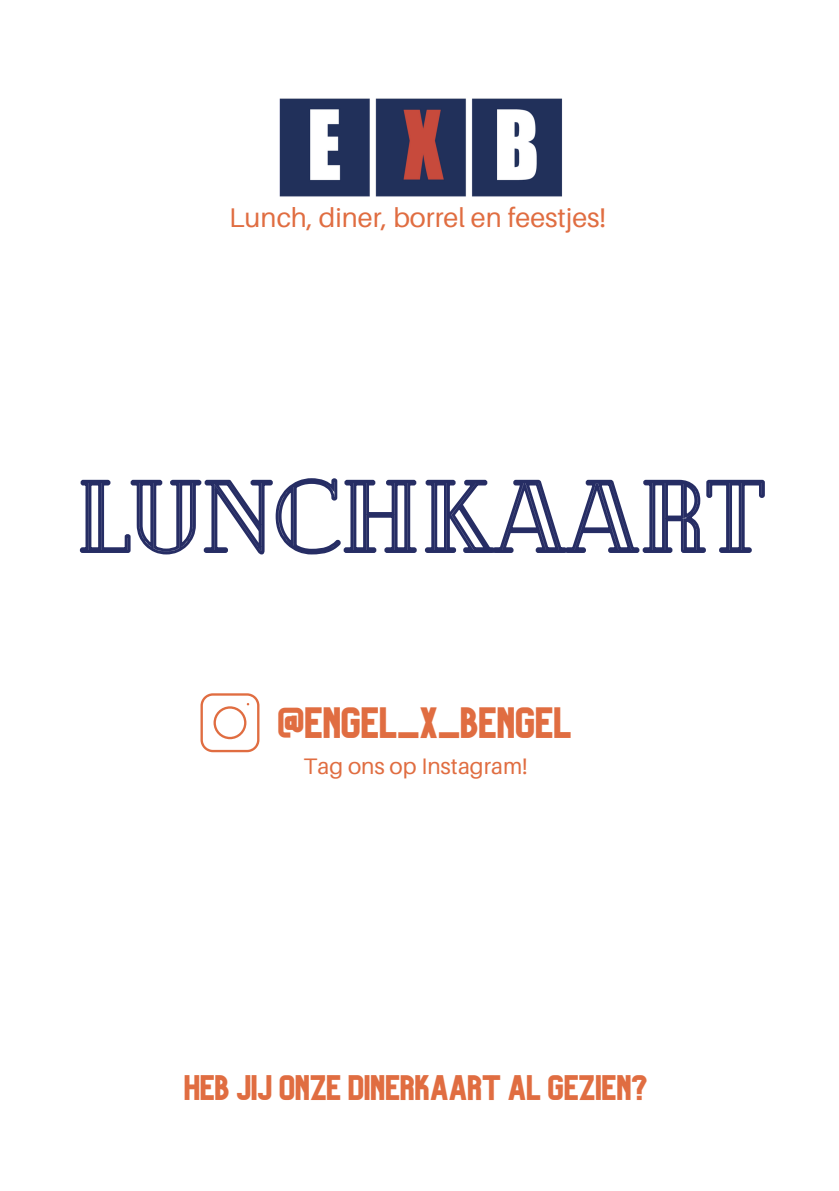
<style>
.page{position:relative;width:839px;height:1191px;background:#fff}
.page>*{position:absolute;margin:0;border:0;box-sizing:border-box;transform-origin:0 0}
.t1{font:40.6px "Organic";color:#e06d41}
.t2{font:32.8px "Organic";color:#e06d41}
.t3{font:27px "Aileron";color:#e06d41}
.t4{font:22.4px "Aileron";color:#e06d41}
</style>
<div class="page">
<img style="left:279px;top:98px;width:284px;height:99px">
<svg style="left:79px;top:478px;width:686px;height:77px"></svg>
<svg style="left:200px;top:693px;width:59px;height:59px"></svg>
<p class="t3" style="left:229px;top:201px;width:378px">Lunch, diner, borrel en feestjes!</p>
<h1 class="t1" style="left:278px;top:707px;width:295px">@ENGEL_X_BENGEL</h1>
<p class="t4" style="left:303px;top:752px;width:225px">Tag ons op Instagram!</p>
<p class="t2" style="left:185px;top:1076px;width:465px">HEB JIJ ONZE DINERKAART AL GEZIEN?</p>
</div>
